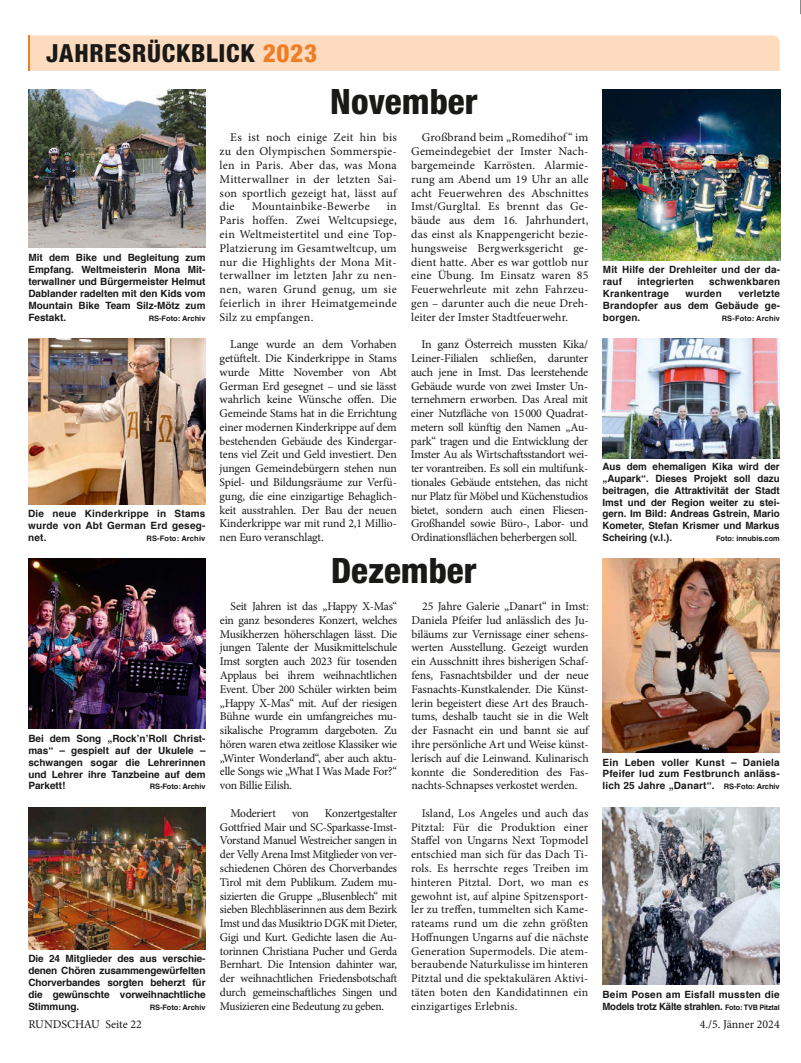
<style>
.page{position:relative;width:801px;height:1063px;background:#fff}
.page>*{position:absolute;margin:0;border:0;box-sizing:border-box;transform-origin:0 0}
.t1{font:800 condensed 35px "Helvetica Neue LT Std";color:#191918}
.t2{font:800 condensed 25px "Helvetica Neue LT Std";letter-spacing:.03em;color:#191918}
.t3{font:11.88px/13.8px "Minion Pro";letter-spacing:-.01em;color:#191918;text-align:justify}
.t4{font:11.88px "Minion Pro";letter-spacing:.02em;color:#191918}
.t5{font:11.75px/13.8px "Minion Pro";letter-spacing:.01em;color:#191918;text-align:justify}
.t6{font:700 10px/11.9px "Helvetica";letter-spacing:.02em;color:#191918;text-align:justify}
.t7{font:700 7.5px "Helvetica";color:#191918}
.t8{font:700 7.5px "Helvetica";letter-spacing:.02em;color:#191918}
.s1{color:#ef7d24}
.s2{font-size:11.88px}
.s3{font-size:7.5px}
</style>
<div class="page">
<svg style="left:800px;top:0;width:1px;height:14px"></svg>
<img style="left:28px;top:558px;width:178px;height:171px">
<img style="left:28px;top:808px;width:178px;height:141px">
<img style="left:602px;top:558px;width:178px;height:194px">
<img style="left:602px;top:808px;width:178px;height:177px">
<div style="left:30px;top:35px;width:750px;height:36px;background:#fcdbbe"></div>
<hr style="left:28px;top:35px;width:2px;height:36px;background:#ef7d24">
<img style="left:28px;top:338px;width:177px;height:166px">
<img style="left:28px;top:89px;width:178px;height:159px">
<img style="left:603px;top:89px;width:177px;height:171px">
<img style="left:602px;top:338px;width:178px;height:120px">
<h2 class="t2" style="left:46px;top:38px;width:272px">JAHRESRÜCKBLICK <span class="s1">2023</span></h2>
<p class="t6" style="left:28px;top:252px;width:179px">Mit dem Bike und Begleitung zum Empfang. Weltmeisterin Mona Mit&shy;terwallner und Bürgermeister Helmut Dablander radelten mit den Kids vom Mountain Bike Team Silz-Mötz zum Festakt.</p>
<p class="t7" style="left:149px;top:312px;width:58px">RS-Foto: Archiv</p>
<p class="t6" style="left:28px;top:508px;width:179px">Die neue Kinderkrippe in Stams wurde von Abt German Erd geseg&shy;net.</p>
<p class="t8" style="left:146px;top:532px;width:60px">RS-Foto: Archiv</p>
<p class="t6" style="left:28px;top:733px;width:179px">Bei dem Song „Rock’n’Roll Christ&shy;mas“ – gespielt auf der Ukulele – schwangen sogar die Lehrerinnen und Lehrer ihre Tanzbeine auf dem Parkett!</p>
<p class="t7" style="left:150px;top:781px;width:57px">RS-Foto: Archiv</p>
<p class="t6" style="left:28px;top:953px;width:179px">Die 24 Mitglieder des aus verschie&shy;denen Chören zusammengewürfelten Chorverbandes sorgten beherzt für die gewünschte vorweihnachtliche Stimmung.</p>
<p class="t7" style="left:150px;top:1001px;width:57px">RS-Foto: Archiv</p>
<h1 class="t1" style="left:330px;top:80px;width:149px">November</h1>
<p class="t3" style="left:220px;top:131px;width:179px;text-indent:11px">Es ist noch einige Zeit hin bis zu den Olympischen Sommerspie&shy;len in Paris. Aber das, was Mona Mitterwallner in der letzten Sai&shy;son sportlich gezeigt hat, lässt auf die</p>
<p class="t3" style="left:411px;top:131px;width:179px;text-indent:11px">Großbrand beim „Romedihof “ im Gemeindegebiet der Imster Nach&shy;bargemeinde Karrösten. Alarmie&shy;rung am Abend um 19 Uhr an alle acht Feuerwehren des Abschnittes Imst/Gurgltal. Es brennt das Ge&shy;bäude aus dem 16. Jahrhundert, das einst als Knappengericht bezie&shy;hungsweise Bergwerksgericht ge&shy;dient hatte. Aber es war gottlob nur eine Übung. Im Einsatz waren 85<br>Feuerwehrleute mit zehn Fahrzeu&shy;gen – darunter auch die neue Dreh&shy;leiter der Imster Stadtfeuerwehr.</p>
<p class="t4" style="left:252px;top:199px;width:120px">Mountainbike-Bewerbe</p>
<p class="t3" style="left:220px;top:200px;width:179px;text-indent:167px">in Paris hoffen. Zwei Weltcupsiege, ein Weltmeistertitel und eine Top-Platzierung im Gesamtweltcup, um nur die Highlights der Mona Mit&shy;terwallner im letzten Jahr zu nen&shy;nen, waren Grund genug, um sie feierlich in ihrer Heimatgemeinde Silz zu empfangen.</p>
<p class="t3" style="left:220px;top:338px;width:179px;text-indent:11px">Lange wurde an dem Vorhaben getüftelt. Die Kinderkrippe in Stams wurde Mitte November von Abt German Erd gesegnet – und sie lässt wahrlich keine Wünsche offen. Die Gemeinde Stams hat in die Errichtung einer modernen Kinderkrippe auf dem bestehenden Gebäude des Kindergar&shy;tens viel Zeit und Geld investiert. Den jungen Gemeindebürgern stehen nun Spiel- und Bildungsräume zur Verfü&shy;gung, die eine einzigartige Behaglich&shy;keit ausstrahlen. Der Bau der neuen Kinderkrippe war mit rund 2,1 Millio&shy;nen Euro veranschlagt.</p>
<p class="t3" style="left:411px;top:338px;width:179px;text-indent:11px">In ganz Österreich mussten Kika/ Leiner-Filialen schließen, darunter auch jene in Imst. Das leerstehende Gebäude wurde von zwei Imster Un&shy;ternehmern erworben. Das Areal mit einer Nutzfläche von 15000 Quadrat&shy;metern soll künftig den Namen „Au&shy;park“ tragen und die Entwicklung der Imster Au als Wirtschaftsstandort wei&shy;ter vorantreiben. Es soll ein multifunk&shy;tionales Gebäude entstehen, das nicht nur Platz für Möbel und Küchenstudios bietet, sondern auch einen Fliesen-Großhandel sowie Büro-, Labor- und Ordinationsflächen beherbergen soll.</p>
<h1 class="t1" style="left:331px;top:549px;width:147px">Dezember</h1>
<p class="t3" style="left:220px;top:599px;width:179px;text-indent:11px">Seit Jahren ist das „Happy X-Mas“ ein ganz besonderes Konzert, welches Musikherzen höherschlagen lässt. Die jungen Talente der Musikmittelschule Imst sorgten auch 2023 für tosenden Applaus bei ihrem weihnachtlichen Event. Über 200 Schüler wirkten beim „Happy X-Mas“ mit. Auf der riesigen Bühne wurde ein umfangreiches mu&shy;sikalische Programm dargeboten. Zu hören waren etwa zeitlose Klassiker wie „Winter Wonderland“, aber auch aktu&shy;elle Songs wie „What I Was Made For?“ von Billie Eilish.</p>
<p class="t3" style="left:411px;top:599px;width:179px;text-indent:11px">25 Jahre Galerie „Danart“ in Imst:<br>Daniela Pfeifer lud anlässlich des Ju&shy;biläums zur Vernissage einer sehens&shy;werten Ausstellung. Gezeigt wurden ein Ausschnitt ihres bisherigen Schaf&shy;fens, Fasnachtsbilder und der neue Fasnachts-Kunstkalender. Die Künst&shy;lerin begeistert diese Art des Brauch&shy;tums, deshalb taucht sie in die Welt der Fasnacht ein und bannt sie auf ihre persönliche Art und Weise künst&shy;lerisch auf die Leinwand. Kulinarisch konnte die Sonderedition des Fas&shy;nachts-Schnapses verkostet werden.</p>
<p class="t3" style="left:231px;top:806px;width:47px">Moderiert</p>
<p class="t3" style="left:292px;top:806px;width:18px">von</p>
<p class="t3" style="left:220px;top:806px;width:179px;text-indent:105px">Konzertgestalter Gottfried Mair und SC-Sparkasse-Imst-Vorstand Manuel Westreicher sangen in der Velly Arena Imst Mitglieder von ver&shy;schiedenen Chören des Chorverbandes Tirol mit dem Publikum. Zudem mu&shy;sizierten die Gruppe „Blusenblech“ mit sieben Blechbläserinnen aus dem Bezirk Imst und das Musiktrio DGK mit Dieter, Gigi und Kurt. Gedichte lasen die Au&shy;torinnen Christiana Pucher und Gerda Bernhart. Die Intension dahinter war, der weihnachtlichen Friedensbotschaft durch gemeinschaftliches Singen und Musizieren eine Bedeutung zu geben.</p>
<p class="t5" style="left:411px;top:806px;width:179px;text-indent:11px">Island, Los Angeles und auch das Pitztal: Für die Produktion einer Staffel von Ungarns Next Topmodel entschied man sich für das Dach Ti&shy;rols. Es herrschte reges Treiben im hinteren Pitztal. Dort, wo man es gewohnt ist, auf alpine Spitzensport&shy;ler zu treffen, tummelten sich Kame&shy;rateams rund um die zehn größten Hoffnungen Ungarns auf die nächste Generation Supermodels. Die atem&shy;beraubende Naturkulisse im hinteren Pitztal und die spektakulären Aktivi&shy;täten boten den Kandidatinnen ein einzigartiges <span class="s2">Erlebnis.</span></p>
<p class="t6" style="left:603px;top:264px;width:179px">Mit Hilfe der Drehleiter und der da&shy;rauf</p>
<p class="t6" style="left:637px;top:276px;width:58px">integrierten</p>
<p class="t6" style="left:709px;top:276px;width:72px">schwenkbaren</p>
<p class="t6" style="left:603px;top:288px;width:67px">Krankentrage</p>
<p class="t6" style="left:685px;top:288px;width:38px">wurden</p>
<p class="t6" style="left:603px;top:288px;width:179px;text-indent:135px">verletzte Brandopfer aus dem Gebäude ge&shy;borgen.</p>
<p class="t8" style="left:722px;top:312px;width:60px">RS-Foto: Archiv</p>
<p class="t6" style="left:602px;top:461px;width:179px">Aus dem ehemaligen Kika wird der „Aupark“. Dieses Projekt soll dazu beitragen, die Attraktivität der Stadt Imst und der Region weiter zu stei&shy;gern. Im Bild: Andreas Gstrein, Mario Kometer, Stefan Krismer und Markus Scheiring (v.l.).</p>
<p class="t7" style="left:716px;top:532px;width:65px">Foto: innubis.com</p>
<p class="t6" style="left:602px;top:756px;width:179px">Ein Leben voller Kunst – Daniela Pfeifer lud zum Festbrunch anläss&shy;lich 25 Jahre „Danart“. <span class="s3">RS-Foto: Archiv</span></p>
<p class="t6" style="left:602px;top:989px;width:179px">Beim Posen am Eisfall mussten die<br>Models trotz Kälte strahlen. <span class="s3">Foto: TVB Pitztal</span></p>
<p class="t3" style="left:28px;top:1018px;width:115px">RUNDSCHAU Seite 22</p>
<p class="t3" style="left:700px;top:1018px;width:82px">4./5. Jänner 2024</p>
</div>
